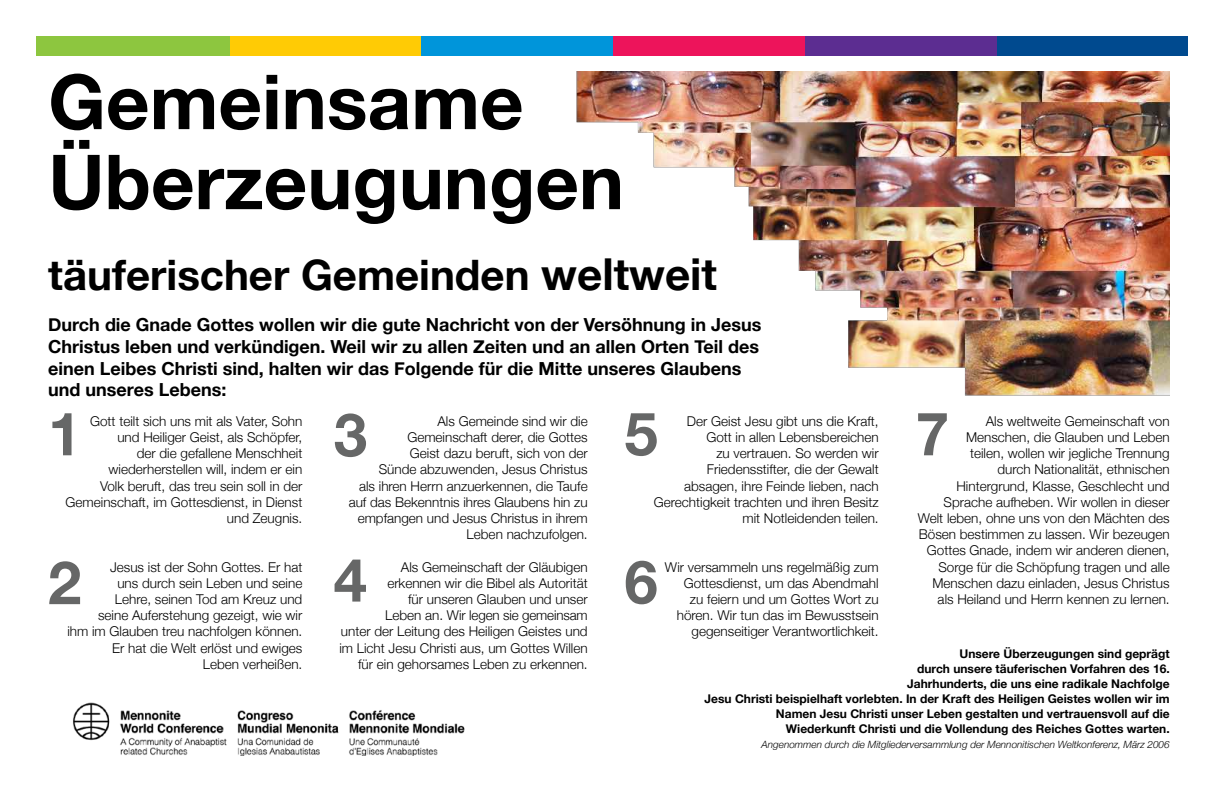
<style>
.page{position:relative;width:1224px;height:792px;background:#fff}
.page>*{position:absolute;margin:0;border:0;box-sizing:border-box;transform-origin:0 0}
.t1{font:700 76px/80px "Helvetica Neue";color:#000}
.t2{font:700 60px "Helvetica Neue";color:#666767}
.t3{font:700 42px "Helvetica Neue";color:#000}
.t4{font:700 18px/21.6px "Helvetica Neue";color:#000}
.t5{font:300 13.5px/16.2px "Helvetica Neue";color:#000;text-align:right}
.t6{font:700 12px/15px "Helvetica Neue";color:#000;text-align:right}
.t7{font:italic 300 10px "Helvetica Neue";color:#000}
.s1{font-size:44px}
</style>
<div class="page">
<div style="left:995px;top:36px;width:193px;height:19px;background:#004a8f"></div>
<div style="left:803px;top:36px;width:193px;height:19px;background:#5c2d91"></div>
<div style="left:611px;top:36px;width:194px;height:19px;background:#ed145b"></div>
<div style="left:419px;top:36px;width:194px;height:19px;background:#0095da"></div>
<div style="left:228px;top:36px;width:193px;height:19px;background:#ffcb05"></div>
<div style="left:36px;top:36px;width:193px;height:19px;background:#8dc63f"></div>
<img style="left:576px;top:71px;width:594px;height:325px">
<img style="left:73px;top:702px;width:392px;height:54px">
<h1 class="t1" style="left:48px;top:64px;width:577px">Gemeinsame<br>Überzeugungen</h1>
<h3 class="t3" style="left:48px;top:242px;width:670px">täuferischer Gemeinden <span class="s1">weltweit</span></h3>
<p class="t4" style="left:48px;top:315px;width:715px">Durch die Gnade Gottes wollen wir die gute Nachricht von der Versöhnung in Jesus Christus leben und verkündigen. Weil wir zu allen Zeiten und an allen Orten Teil des einen Leibes Christi sind, halten wir das Folgende für die Mitte unseres Glaubens und unseres Lebens:</p>
<p class="t5" style="left:66px;top:412px;width:238px">Gott teilt sich uns mit als Vater, Sohn und Heiliger Geist, als Schöpfer,<br>der die gefallene Menschheit wiederherstellen will, indem er ein<br>Volk beruft, das treu sein soll in der<br>Gemeinschaft, im Gottesdienst, in Dienst und Zeugnis.</p>
<p class="t5" style="left:67px;top:558px;width:237px">Jesus ist der Sohn Gottes. Er hat<br>uns durch sein Leben und seine<br>Lehre, seinen Tod am Kreuz und<br>seine Auferstehung gezeigt, wie wir<br>ihm im Glauben treu nachfolgen können.<br>Er hat die Welt erlöst und ewiges<br>Leben verheißen.</p>
<h2 class="t2" style="left:48px;top:387px;width:35px">1</h2>
<h2 class="t2" style="left:624px;top:387px;width:35px">5</h2>
<h2 class="t2" style="left:916px;top:387px;width:35px">7</h2>
<h2 class="t2" style="left:334px;top:388px;width:35px">3</h2>
<p class="t5" style="left:918px;top:412px;width:253px">Als weltweite Gemeinschaft von<br>Menschen, die Glauben und Leben<br>teilen, wollen wir jegliche Trennung<br>durch Nationalität, ethnischen<br>Hintergrund, Klasse, Geschlecht und Sprache aufheben. Wir wollen in dieser Welt leben, ohne uns von den Mächten des Bösen bestimmen zu lassen. Wir bezeugen Gottes Gnade, indem wir anderen dienen, Sorge für die Schöpfung tragen und alle Menschen dazu einladen, Jesus Christus als Heiland und Herrn kennen zu lernen.</p>
<p class="t5" style="left:349px;top:412px;width:241px">Als Gemeinde sind wir die<br>Gemeinschaft derer, die Gottes<br>Geist dazu beruft, sich von der<br>Sünde abzuwenden, Jesus Christus<br>als ihren Herrn anzuerkennen, die Taufe auf das Bekenntnis ihres Glaubens hin zu empfangen und Jesus Christus in ihrem<br>Leben nachzufolgen.</p>
<p class="t5" style="left:339px;top:558px;width:250px">Als Gemeinschaft der Gläubigen<br>erkennen wir die Bibel als Autorität<br>für unseren Glauben und unser<br>Leben an. Wir legen sie gemeinsam<br>unter der Leitung des Heiligen Geistes und im Licht Jesu Christi aus, um Gottes Willen für ein gehorsames Leben zu erkennen.</p>
<p class="t5" style="left:654px;top:412px;width:226px">Der Geist Jesu gibt uns die Kraft,<br>Gott in allen Lebensbereichen<br>zu vertrauen. So werden wir<br>Friedensstifter, die der Gewalt absagen, ihre Feinde lieben, nach<br>Gerechtigkeit trachten und ihren Besitz mit Notleidenden teilen.</p>
<p class="t5" style="left:665px;top:558px;width:215px">Wir versammeln uns regelmäßig zum Gottesdienst, um das Abendmahl<br>zu feiern und um Gottes Wort zu hören. Wir tun das im Bewusstsein gegenseitiger Verantwortlichkeit.</p>
<h2 class="t2" style="left:334px;top:533px;width:35px">4</h2>
<h2 class="t2" style="left:624px;top:535px;width:35px">6</h2>
<h2 class="t2" style="left:48px;top:536px;width:35px">2</h2>
<p class="t6" style="left:705px;top:646px;width:467px">Unsere Überzeugungen sind geprägt<br>durch unsere täuferischen Vorfahren des 16.<br>Jahrhunderts, die uns eine radikale Nachfolge<br>Jesu Christi beispielhaft vorlebten. In der Kraft des Heiligen Geistes wollen wir im Namen Jesu Christi unser Leben gestalten und vertrauensvoll auf die Wiederkunft Christi und die Vollendung des Reiches Gottes warten.</p>
<p class="t7" style="left:762px;top:736px;width:410px">Angenommen durch die Mitgliederversammlung der Mennonitischen Weltkonferenz, März 2006</p>
</div>
